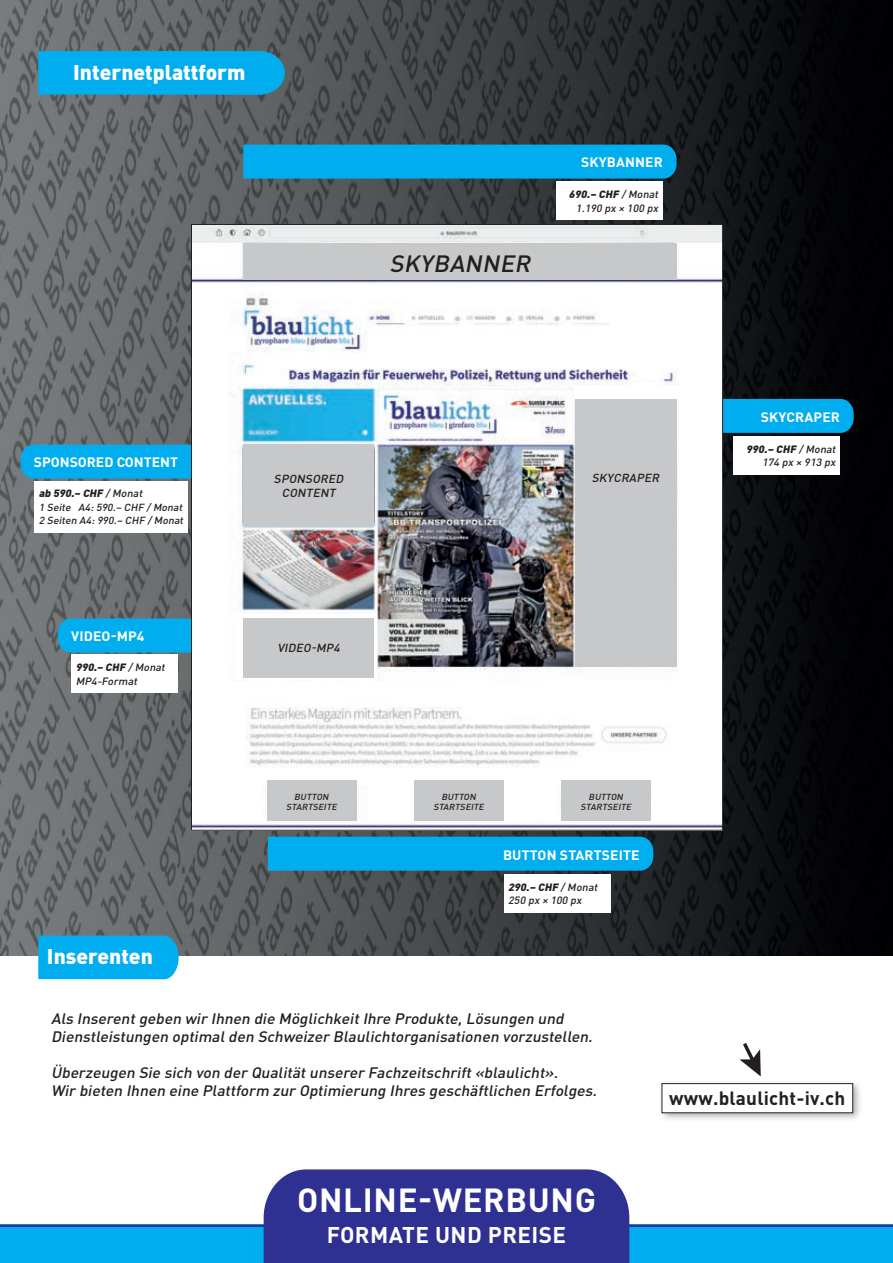
<style>
.page{position:relative;width:893px;height:1263px;background:#fff}
.page>*{position:absolute;margin:0;border:0;box-sizing:border-box;transform-origin:0 0}
.t1{font:700 33px "DIN Pro";letter-spacing:.02em;color:#fff}
.Absatzformat_2{font:italic 500 23.4px "DIN Pro";color:#231f20}
.t2{font:700 22.5px "DIN Pro";letter-spacing:.02em;color:#fff}
.t3{font:900 21px "DIN Pro";color:#fff}
.t4{font:700 19.05px "DIN Pro";letter-spacing:.01em;color:#231f20}
.t5{font:italic 500 15px/18px "DIN Pro";color:#231f20}
.t6{font:700 13.5px "DIN Pro";letter-spacing:.01em;color:#fff}
.Absatzformat_2-2{font:italic 500 11.55px "DIN Pro";color:#231f20}
.Absatzformat_2-3{font:italic 900 10.5px "DIN Pro";color:#231f20}
.Absatzformat_2-4{font:italic 500 10.5px "DIN Pro";color:#231f20}
.Absatzformat_2-5{font:italic 500 10.2px "DIN Pro";color:#231f20}
.Absatzformat_2-6{font:italic 500 8.7px "DIN Pro";color:#231f20}
.s1{font-weight:500}
</style>
<div class="page">
<img style="left:0;top:0;width:893px;height:956px">
<div style="left:0;top:1225px;width:893px;height:38px;background:#00aeef"></div>
<div style="left:264px;top:1169px;width:365px;height:94px;background:#2e3092"></div>
<div style="left:38px;top:935px;width:141px;height:44px;background:#00aeef"></div>
<hr style="left:0;top:1225px;width:893px;height:2px;background:#2e3092">
<div style="left:38px;top:51px;width:247px;height:44px;background:#00aeef"></div>
<div style="left:34px;top:481px;width:154px;height:51px;background:#fff"></div>
<div style="left:21px;top:445px;width:170px;height:34px;background:#00aeef"></div>
<div style="left:71px;top:655px;width:107px;height:38px;background:#fff"></div>
<div style="left:58px;top:618px;width:133px;height:34px;background:#00aeef"></div>
<div style="left:504px;top:874px;width:106px;height:38px;background:#fff"></div>
<div style="left:268px;top:837px;width:385px;height:34px;background:#00aeef"></div>
<div style="left:556px;top:182px;width:106px;height:38px;background:#fff"></div>
<div style="left:243px;top:145px;width:433px;height:34px;background:#00aeef"></div>
<div style="left:733px;top:436px;width:107px;height:39px;background:#fff"></div>
<div style="left:723px;top:399px;width:131px;height:34px;background:#00aeef"></div>
<img style="left:193px;top:226px;width:528px;height:602px">
<div style="left:575px;top:389px;width:101px;height:277px;background:#c7c8ca"></div>
<div style="left:243px;top:243px;width:433px;height:37px;background:#c7c8ca"></div>
<div style="left:243px;top:444px;width:131px;height:83px;background:#c7c8ca"></div>
<div style="left:268px;top:781px;width:89px;height:40px;background:#c7c8ca"></div>
<div style="left:414px;top:781px;width:90px;height:40px;background:#c7c8ca"></div>
<div style="left:561px;top:781px;width:89px;height:40px;background:#c7c8ca"></div>
<div style="left:237px;top:614px;width:140px;height:65px;background:#fff"></div>
<div style="left:243px;top:618px;width:131px;height:60px;background:#c7c8ca"></div>
<div style="left:574px;top:386px;width:106px;height:13px;background:#fff"></div>
<svg style="left:739px;top:1043px;width:22px;height:33px"></svg>
<div style="left:658px;top:1080px;width:204px;height:43px;background:#231f20;opacity:.35"></div>
<div style="left:662px;top:1083px;width:191px;height:30px;background:#fff"></div>
<div style="left:662px;top:1083px;width:191px;height:30px;border:1px solid #231f20"></div>
<p class="t3" style="left:73px;top:58px;width:174px">Internetplattform</p>
<p class="Absatzformat_2" style="left:389px;top:247px;width:148px">SKYBANNER</p>
<p class="t6" style="left:581px;top:153px;width:83px">SKYBANNER</p>
<p class="Absatzformat_2-3" style="left:569px;top:187px;width:93px">690.– CHF <span class="s1">/Monat</span></p>
<p class="Absatzformat_2-4" style="left:576px;top:201px;width:86px">1.190 px × 100 px</p>
<p class="t6" style="left:34px;top:453px;width:146px">SPONSORED CONTENT</p>
<p class="Absatzformat_2-3" style="left:39px;top:486px;width:108px">ab 590.– CHF <span class="s1">/Monat</span></p>
<p class="Absatzformat_2-5" style="left:39px;top:500px;width:147px">1 Seite A4:590.– CHF /Monat</p>
<p class="Absatzformat_2-5" style="left:39px;top:514px;width:148px">2 Seiten A4:990.– CHF /Monat</p>
<p class="t6" style="left:71px;top:627px;width:75px">VIDEO-MP4</p>
<p class="Absatzformat_2-3" style="left:76px;top:660px;width:93px">990.– CHF <span class="s1">/Monat</span></p>
<p class="Absatzformat_2-4" style="left:76px;top:674px;width:65px">MP4-Format</p>
<p class="t3" style="left:47px;top:942px;width:107px">Inserenten</p>
<p class="Absatzformat_2-2" style="left:274px;top:471px;width:74px">SPONSORED</p>
<p class="Absatzformat_2-2" style="left:282px;top:485px;width:58px">CONTENT</p>
<p class="Absatzformat_2-2" style="left:277px;top:640px;width:67px">VIDEO-MP4</p>
<p class="Absatzformat_2-6" style="left:294px;top:791px;width:38px">BUTTON</p>
<p class="Absatzformat_2-6" style="left:286px;top:801px;width:54px">STARTSEITE</p>
<p class="Absatzformat_2-2" style="left:592px;top:470px;width:71px">SKYCRAPER</p>
<p class="Absatzformat_2-6" style="left:441px;top:791px;width:38px">BUTTON</p>
<p class="Absatzformat_2-6" style="left:433px;top:801px;width:54px">STARTSEITE</p>
<p class="Absatzformat_2-6" style="left:589px;top:791px;width:38px">BUTTON</p>
<p class="Absatzformat_2-6" style="left:581px;top:801px;width:54px">STARTSEITE</p>
<p class="t6" style="left:503px;top:845px;width:138px">BUTTON STARTSEITE</p>
<p class="Absatzformat_2-3" style="left:508px;top:879px;width:93px">290.– CHF <span class="s1">/Monat</span></p>
<p class="Absatzformat_2-4" style="left:508px;top:893px;width:77px">250 px × 100 px</p>
<p class="t6" style="left:761px;top:408px;width:81px">SKYCRAPER</p>
<p class="Absatzformat_2-3" style="left:746px;top:442px;width:93px">990.– CHF <span class="s1">/Monat</span></p>
<p class="Absatzformat_2-4" style="left:762px;top:455px;width:77px">174 px × 913 px</p>
<p class="t5" style="left:51px;top:1008px;width:546px">Als Inserentgeben wir Ihnen die MöglichkeitIhre Produkte,Lösungen und<br>Dienstleistungen optimalden Schweizer Blaulichtorganisationen vorzustellen.</p>
<p class="t5" style="left:51px;top:1062px;width:512px">Überzeugen Sie sich von der Qualitätunserer Fachzeitschrift«blaulicht».</p>
<p class="t5" style="left:51px;top:1080px;width:551px">Wir bieten Ihnen eine Plattform zur Optimierung Ihres geschäftlichen Erfolges.</p>
<p class="t1" style="left:297px;top:1177px;width:300px">ONLINE-WERBUNG</p>
<p class="t2" style="left:327px;top:1220px;width:241px">FORMATE UND PREISE</p>
<p class="t4" style="left:669px;top:1086px;width:178px">www.blaulicht-iv.ch</p>
</div>
